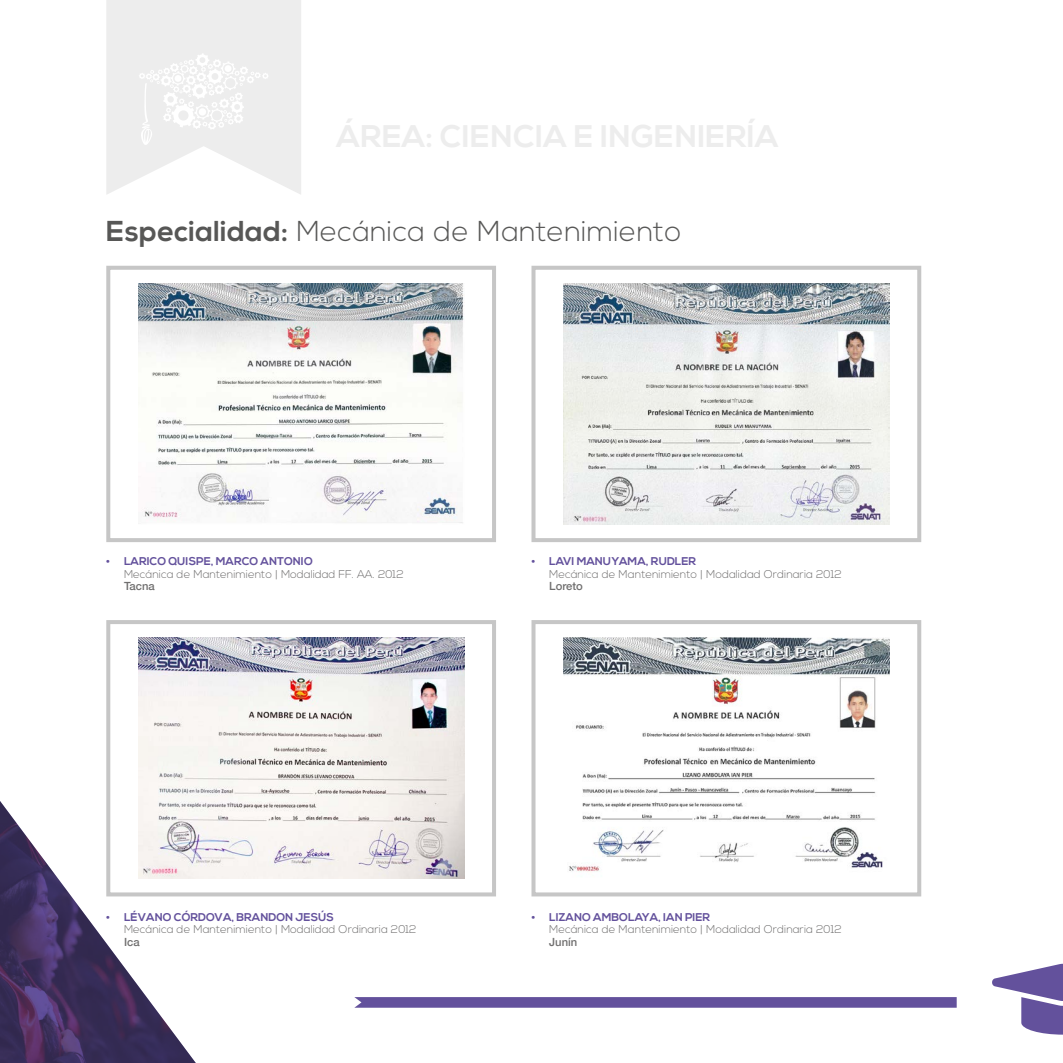
<style>
.page{position:relative;width:1063px;height:1063px;background:#fff}
.page>*{position:absolute;margin:0;border:0;box-sizing:border-box;transform-origin:0 0}
.t1{font:300 28.75px "Nexa";letter-spacing:.01em;color:#575756}
.t2{font:300 11.25px "Nexa";color:#706f6f}
.t3{font:700 11.25px "Nexa";color:#63519c}
.t4{font:500 11.25px "Helvetica 65";color:#706f6f}
.s1{font-weight:700}
</style>
<div class="page">
<svg style="left:106px;top:0;width:195px;height:194px"></svg>
<div style="left:225px;top:65px;width:6px;height:7px;background:#fff;border-radius:50%"></div>
<img style="left:0;top:801px;width:196px;height:262px">
<svg style="left:992px;top:964px;width:71px;height:71px"></svg>
<svg style="left:354px;top:997px;width:603px;height:11px;background:#69579f"></svg>
<div style="left:531px;top:266px;width:390px;height:276px;background:#fff;border:4px solid #c6c6c6"></div>
<div style="left:531px;top:620px;width:390px;height:276px;background:#fff;border:4px solid #c6c6c6"></div>
<div style="left:106px;top:266px;width:390px;height:276px;background:#fff;border:4px solid #c6c6c6"></div>
<div style="left:106px;top:620px;width:390px;height:276px;background:#fff;border:4px solid #c6c6c6"></div>
<img style="left:138px;top:283px;width:326px;height:240px">
<img style="left:563px;top:283px;width:326px;height:241px">
<img style="left:138px;top:638px;width:326px;height:241px">
<img style="left:563px;top:638px;width:326px;height:234px">
<h1 class="t1" style="left:106px;top:215px;width:577px"><span class="s1">Especialidad:</span> Mecánica de Mantenimiento</h1>
<p class="t3" style="left:106px;top:555px;width:208px">• LARICO QUISPE, MARCO ANTONIO</p>
<p class="t2" style="left:124px;top:567px;width:281px">Mecánica de Mantenimiento | Modalidad FF. AA. 2012</p>
<p class="t4" style="left:124px;top:579px;width:32px">Tacna</p>
<p class="t3" style="left:531px;top:555px;width:166px">• LAVI MANUYAMA, RUDLER</p>
<p class="t2" style="left:549px;top:567px;width:294px">Mecánica de Mantenimiento | Modalidad Ordinaria 2012</p>
<p class="t4" style="left:549px;top:579px;width:35px">Loreto</p>
<p class="t3" style="left:106px;top:910px;width:229px">• LÉVANO CÓRDOVA, BRANDON JESÚS</p>
<p class="t2" style="left:124px;top:923px;width:294px">Mecánica de Mantenimiento | Modalidad Ordinaria 2012</p>
<p class="t4" style="left:124px;top:935px;width:17px">Ica</p>
<p class="t3" style="left:531px;top:910px;width:180px">• LIZANO AMBOLAYA, IAN PIER</p>
<p class="t2" style="left:549px;top:923px;width:294px">Mecánica de Mantenimiento | Modalidad Ordinaria 2012</p>
<p class="t4" style="left:549px;top:935px;width:30px">Junín</p>
</div>
